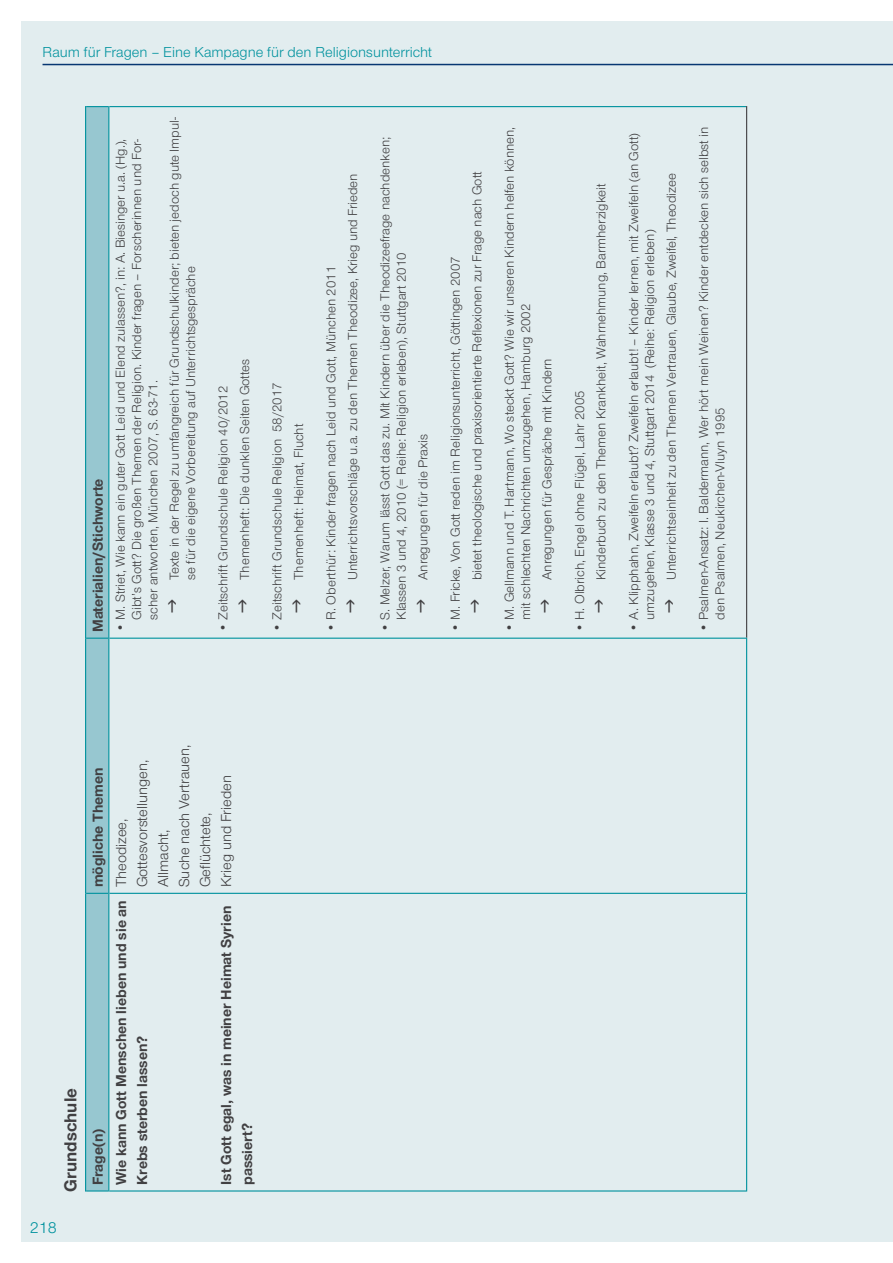
<style>
.page{position:relative;width:893px;height:1263px;background:#fff}
.page>*{position:absolute;margin:0;border:0;box-sizing:border-box;transform-origin:0 0}
.t1{font:700 18px "Nordelbica";color:#414042}
.t2{font:16.5px "Nordelbica";color:#00929e}
.t3{font:700 15px/21px "Nordelbica";color:#414042}
.t4{font:15px/21px "Nordelbica";color:#414042}
.t5{font:15px "Nordelbica";color:#00929e}
.t6{font:13.5px/16.2px "Nordelbica";color:#414042}
</style>
<div class="page">
<div style="left:21px;top:21px;width:872px;height:1221px;background:#e2edef"></div>
<hr style="left:43px;top:64px;width:850px;height:1px;background:#073772">
<div style="left:86px;top:106px;width:22px;height:1085px;background:#97c7d0"></div>
<hr style="left:108px;top:893px;width:1px;height:298px;background:#00929e">
<hr style="left:109px;top:1190px;width:637px;height:1px;background:#00929e">
<hr style="left:108px;top:638px;width:1px;height:255px;background:#00929e">
<hr style="left:109px;top:893px;width:637px;height:1px;background:#00929e">
<hr style="left:108px;top:106px;width:1px;height:532px;background:#00929e">
<hr style="left:109px;top:638px;width:637px;height:1px;background:#00929e">
<hr style="left:109px;top:106px;width:637px;height:1px;background:#00929e">
<hr style="left:85px;top:893px;width:1px;height:298px;background:#00929e">
<hr style="left:85px;top:638px;width:1px;height:255px;background:#00929e">
<hr style="left:85px;top:106px;width:1px;height:532px;background:#00929e">
<hr style="left:746px;top:893px;width:1px;height:298px;background:#00929e">
<hr style="left:746px;top:638px;width:1px;height:255px;background:#00929e">
<hr style="left:746px;top:106px;width:1px;height:532px;background:#414042">
<p class="t5" style="left:43px;top:44px;width:391px">Raum für Fragen – Eine Kampagne für den Religionsunterricht</p>
<p class="t3" style="left:87px;top:632px;width:155px;rotate:-90deg">Materialien/Stichworte</p>
<p class="t6" style="left:113px;top:620px;width:483px;text-align:justify;text-indent:-12px;rotate:-90deg">• M. Striet, Wie kann ein guter Gott Leid und Elend zulassen?, in: A. Biesinger u.a. (Hg.), Gibt’s Gott? Die großen Themen der Religion. Kinder fragen – Forscherinnen und For&shy;scher antworten, München 2007, S. 63-71.</p>
<p class="t6" style="left:167px;top:580px;width:464px;rotate:-90deg">Texte in der Regel zu umfangreich für Grundschulkinder; bieten jedoch gute Impul&shy;se für die eigene Vorbereitung auf Unterrichtsgespräche</p>
<p class="t6" style="left:212px;top:580px;width:223px;line-height:21.6px;text-indent:-52px;rotate:-90deg">• Zeitschrift Grundschule Religion 40/2012<br>Themenheft: Die dunklen Seiten Gottes</p>
<p class="t6" style="left:266px;top:580px;width:199px;line-height:21.6px;text-indent:-52px;rotate:-90deg">• Zeitschrift Grundschule Religion 58/2017<br>Themenheft: Heimat, Flucht</p>
<p class="t6" style="left:320px;top:580px;width:408px;line-height:21.6px;text-indent:-52px;rotate:-90deg">• R. Oberthür: Kinder fragen nach Leid und Gott, München 2011<br>Unterrichtsvorschläge u.a. zu den Themen Theodizee, Krieg und Frieden</p>
<p class="t6" style="left:377px;top:620px;width:484px;text-indent:-12px;rotate:-90deg">• S. Melzer, Warum lässt Gott das zu. Mit Kindern über die Theodizeefrage nachdenken;<br>Klassen 3 und 4, 2010 (= Reihe: Religion erleben), Stuttgart 2010</p>
<p class="t6" style="left:415px;top:580px;width:148px;rotate:-90deg">Anregungen für die Praxis</p>
<p class="t6" style="left:445px;top:580px;width:410px;line-height:21.6px;text-indent:-52px;rotate:-90deg">• M. Fricke, Von Gott reden im Religionsunterricht, Göttingen 2007<br>bietet theologische und praxisorientierte Reflexionen zur Frage nach Gott</p>
<p class="t6" style="left:501px;top:620px;width:494px;text-indent:-12px;rotate:-90deg">• M. Gellmann und T. Hartmann, Wo steckt Gott? Wie wir unseren Kindern helfen können, mit schlechten Nachrichten umzugehen, Hamburg 2002</p>
<p class="t6" style="left:539px;top:580px;width:223px;rotate:-90deg">Anregungen für Gespräche mit Kindern</p>
<p class="t6" style="left:569px;top:580px;width:398px;line-height:21.6px;text-indent:-52px;rotate:-90deg">• H. Olbrich, Engel ohne Flügel, Lahr 2005<br>Kinderbuch zu den Themen Krankheit, Wahrnehmung, Barmherzigkeit</p>
<p class="t6" style="left:626px;top:620px;width:488px;text-indent:-12px;rotate:-90deg">• A. Klipphahn, Zweifeln erlaubt? Zweifeln erlaubt! – Kinder lernen, mit Zweifeln (an Gott) umzugehen, Klasse 3 und 4, Stuttgart 2014 (Reihe: Religion erleben)</p>
<p class="t6" style="left:663px;top:580px;width:408px;rotate:-90deg">Unterrichtseinheit zu den Themen Vertrauen, Glaube, Zweifel, Theodizee</p>
<p class="t6" style="left:696px;top:620px;width:495px;text-indent:-12px;rotate:-90deg">• Psalmen-Ansatz: I. Baldermann, Wer hört mein Weinen? Kinder entdecken sich selbst in den Psalmen, Neukirchen-Vluyn 1995</p>
<h1 class="t1" style="left:60px;top:1191px;width:105px;rotate:-90deg">Grundschule</h1>
<p class="t2" style="left:30px;top:1218px;width:29px">218</p>
<p class="t3" style="left:87px;top:887px;width:122px;rotate:-90deg">mögliche Themen</p>
<p class="t3" style="left:87px;top:1185px;width:58px;rotate:-90deg">Frage(n)</p>
<p class="t4" style="left:111px;top:887px;width:144px;rotate:-90deg">Theodizee,<br>Gottesvorstellungen,<br>Allmacht,<br>Suche nach Vertrauen,<br>Geflüchtete,<br>Krieg und Frieden</p>
<p class="t3" style="left:111px;top:1185px;width:286px;rotate:-90deg">Wie kann Gott Menschen lieben und sie an<br>Krebs sterben lassen?</p>
<p class="t3" style="left:216px;top:1185px;width:281px;rotate:-90deg">Ist Gott egal, was in meiner Heimat Syrien passiert?</p>
</div>
